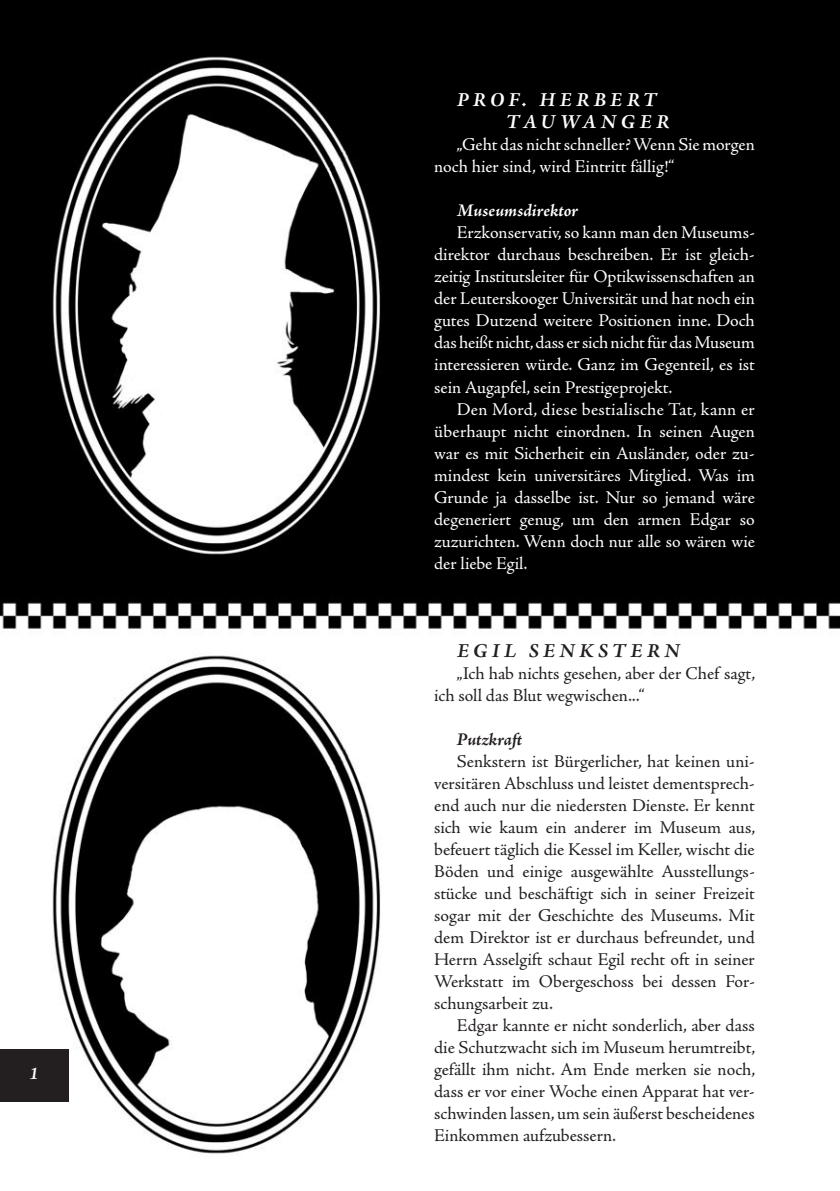
<style>
.page{position:relative;width:840px;height:1191px;background:#fff}
.page>*{position:absolute;margin:0;border:0;box-sizing:border-box;transform-origin:0 0}
.t1{font:italic 700 20px/22px "Adobe Jenson Pro";letter-spacing:.215em;color:#fff}
.t2{font:italic 700 20px "Adobe Jenson Pro";letter-spacing:.215em;color:#231f20}
.t3{font:18px/22px "Adobe Jenson Pro";letter-spacing:-.005em;color:#231f20;text-align:justify}
.t4{font:18px/22px "Adobe Jenson Pro";letter-spacing:-.005em;color:#fff;text-align:justify}
.t5{font:italic 700 18px "Adobe Jenson Pro";color:#fff}
.t6{font:italic 700 18px "Adobe Jenson Pro";color:#231f20}
</style>
<div class="page">
<img style="left:0;top:0;width:839px;height:1154px">
<div style="left:0;top:1049px;width:69px;height:52px;background:#231f20"></div>
<p class="t5" style="left:29px;top:1063px;width:11px">1</p>
<p class="t1" style="left:456px;top:91px;width:202px">PROF. HERBERT<br>T</p>
<p class="t1" style="left:522px;top:113px;width:148px">AUWANGER</p>
<p class="t4" style="left:434px;top:134px;width:322px;text-indent:23px">„Geht das nicht schneller? Wenn Sie morgen noch hier sind, wird Eintritt fällig!“</p>
<p class="t5" style="left:456px;top:201px;width:123px">MUSEUMSDIREKTOR</p>
<p class="t4" style="left:434px;top:222px;width:322px;text-indent:23px">Erzkonservativ, so kann man den Museums&shy;direktor durchaus beschreiben. Er ist gleich&shy;zeitig Institutsleiter für Optikwissenschaften an der Leuterskooger Universität und hat noch ein gutes Dutzend weitere Positionen inne. Doch das heißt nicht, dass er sich nicht für das Museum interessieren würde. Ganz im Gegenteil, es ist sein Augapfel, sein Prestigeprojekt.</p>
<p class="t4" style="left:434px;top:398px;width:322px;text-indent:23px">Den Mord, diese bestialische Tat, kann er überhaupt nicht einordnen. In seinen Augen war es mit Sicherheit ein Ausländer, oder zu&shy;mindest kein universitäres Mitglied. Was im Grunde ja dasselbe ist. Nur so jemand wäre degeneriert genug, um den armen Edgar so zuzurichten. Wenn doch nur alle so wären wie der liebe Egil.</p>
<p class="t2" style="left:457px;top:639px;width:224px">EGIL SENKSTERN</p>
<p class="t3" style="left:434px;top:662px;width:322px;text-indent:23px">„Ich hab nichts gesehen, aber der Chef sagt, ich soll das Blut wegwischen...“</p>
<p class="t6" style="left:456px;top:729px;width:67px">PUTZKRAFT</p>
<p class="t3" style="left:434px;top:750px;width:322px;text-indent:23px">Senkstern ist Bürgerlicher, hat keinen uni&shy;versitären Abschluss und leistet dementsprech&shy;end auch nur die niedersten Dienste. Er kennt sich wie kaum ein anderer im Museum aus, befeuert täglich die Kessel im Keller, wischt die Böden und einige ausgewählte Ausstellungs&shy;stücke und beschäftigt sich in seiner Freizeit sogar mit der Geschichte des Museums. Mit dem Direktor ist er durchaus befreundet, und Herrn Asselgift schaut Egil recht oft in seiner Werkstatt im Obergeschoss bei dessen For&shy;schungsarbeit zu.</p>
<p class="t3" style="left:434px;top:1014px;width:322px;text-indent:23px">Edgar kannte er nicht sonderlich, aber dass die Schutzwacht sich im Museum herumtreibt, gefällt ihm nicht. Am Ende merken sie noch, dass er vor einer Woche einen Apparat hat ver&shy;schwinden lassen, um sein äußerst bescheidenes Einkommen aufzubessern.</p>
</div>
